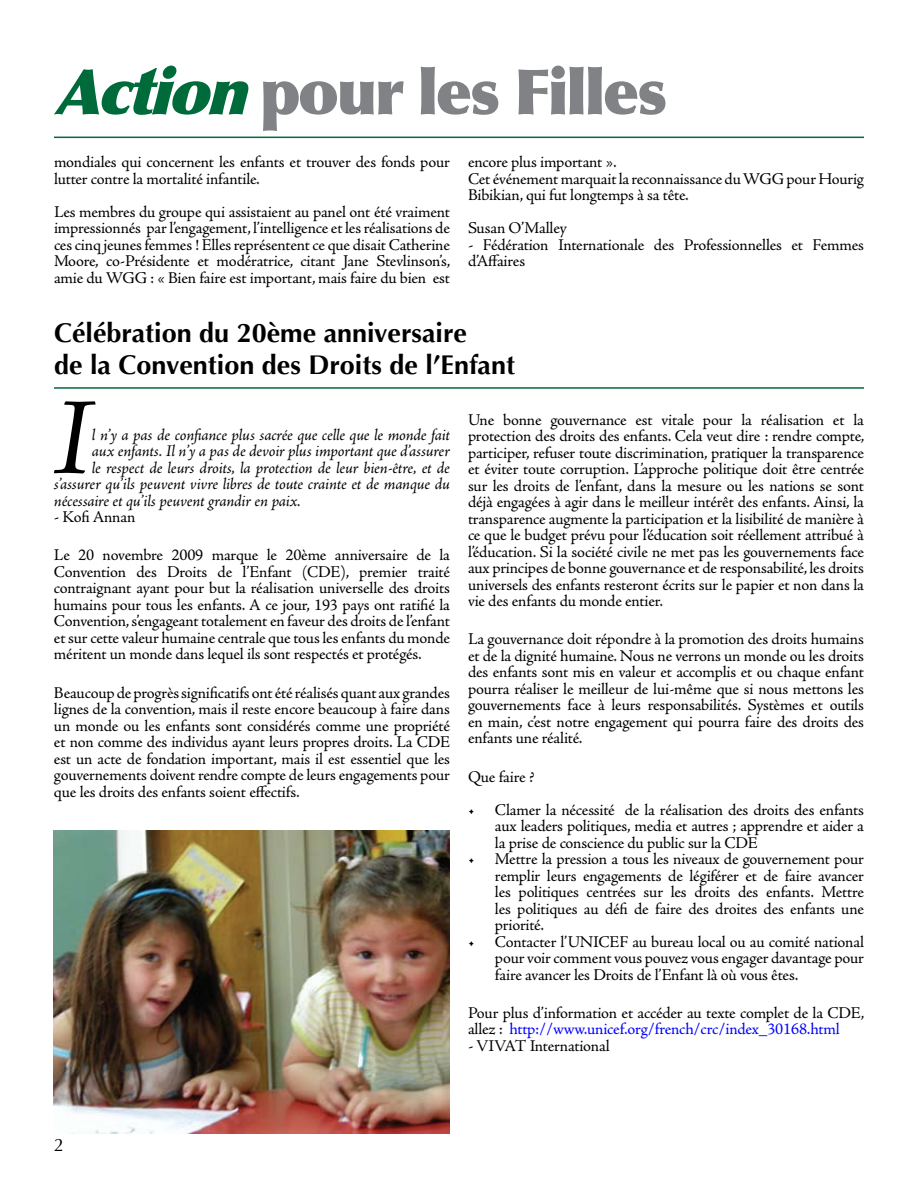
<style>
.page{position:relative;width:918px;height:1188px;background:#fff}
.page>*{position:absolute;margin:0;border:0;box-sizing:border-box;transform-origin:0 0}
.t1{font:italic 111.15px "Adobe Jenson Pro";color:#000}
.t2{font:900 63px "Optima";letter-spacing:-.04em;color:#808285}
.t3{font:700 27px/32.4px "Optima";color:#000}
.t4{font:18px "Optima";color:#000}
.t5{font:16.5px/16.5px "Adobe Jenson Pro";letter-spacing:-.01em;color:#000;text-align:justify}
.t6{font:italic 16.5px "Adobe Jenson Pro";letter-spacing:-.015em;color:#000}
.s1{font-style:italic;color:#006b3a}
.s2{color:#00f}
</style>
<div class="page">
<hr style="left:54px;top:137px;width:810px;height:1px;background:#006b3a">
<hr style="left:54px;top:387px;width:810px;height:2px;background:#006b3a">
<img style="left:54px;top:830px;width:396px;height:304px">
<h2 class="t2" style="left:54px;top:54px;width:614px"><span class="s1">Action</span>pour les Filles</h2>
<p class="t5" style="left:54px;top:154px;width:397px">mondiales qui concernent les enfants et trouver des fonds pour lutter contre la mortalité infantile.</p>
<p class="t5" style="left:54px;top:204px;width:398px">Les membres du groupe qui assistaient au panel ont été vraiment impressionnés par l’engagement, l’intelligence et les réalisations de ces cinq jeunes femmes ! Elles représentent ce que disait Catherine Moore, co-Présidente et modératrice, citant Jane Stevlinson’s, amie du WGG : « Bien faire est important, mais faire du bien est</p>
<p class="t5" style="left:468px;top:154px;width:398px;text-align:left">encore plus important ».<br>Cet événement marquait la reconnaissance du WGG pour Hourig<br>Bibikian, qui fut longtemps à sa tête.</p>
<p class="t5" style="left:468px;top:220px;width:100px">Susan O’Malley</p>
<p class="t5" style="left:468px;top:237px;width:397px">- Fédération Internationale des Professionnelles et Femmes d’Affaires</p>
<h3 class="t3" style="left:54px;top:316px;width:463px">Célébration du 20ème anniversaire<br>de la Convention des Droits de l’Enfant</h3>
<h1 class="t1" style="left:53px;top:375px;width:42px">I</h1>
<p class="t5" style="left:468px;top:412px;width:398px">Une bonne gouvernance est vitale pour la réalisation et la protection des droits des enfants. Cela veut dire : rendre compte, participer, refuser toute discrimination, pratiquer la transparence et éviter toute corruption. L’approche politique doit être centrée sur les droits de l’enfant, dans la mesure ou les nations se sont déjà engagées à agir dans le meilleur intérêt des enfants. Ainsi, la transparence augmente la participation et la lisibilité de manière à ce que le budget prévu pour l’éducation soit réellement attribué à l’éducation. Si la société civile ne met pas les gouvernements face aux principes de bonne gouvernance et de responsabilité, les droits universels des enfants resteront écrits sur le papier et non dans la vie des enfants du monde entier.</p>
<p class="t5" style="left:468px;top:631px;width:398px">La gouvernance doit répondre à la promotion des droits humains et de la dignité humaine. Nous ne verrons un monde ou les droits des enfants sont mis en valeur et accomplis et ou chaque enfant pourra réaliser le meilleur de lui-même que si nous mettons les gouvernements face à leurs responsabilités. Systèmes et outils en main, c’est notre engagement qui pourra faire des droits des enfants une réalité.</p>
<p class="t5" style="left:468px;top:768px;width:68px">Que faire ?</p>
<p class="t5" style="left:495px;top:801px;width:371px;text-indent:-27px">• Clamer la nécessité de la réalisation des droits des enfants aux leaders politiques, media et autres ; apprendre et aider a la prise de conscience du public sur la CDE</p>
<p class="t5" style="left:495px;top:851px;width:371px;text-indent:-27px">• Mettre la pression a tous les niveaux de gouvernement pour remplir leurs engagements de légiférer et de faire avancer les politiques centrées sur les droits des enfants. Mettre les politiques au défi de faire des droites des enfants une priorité.</p>
<p class="t5" style="left:495px;top:933px;width:371px;text-indent:-27px">• Contacter l’UNICEF au bureau local ou au comité national pour voir comment vous pouvez vous engager davantage pour faire avancer les Droits de l’Enfant là où vous êtes.</p>
<p class="t5" style="left:468px;top:1005px;width:398px">Pour plus d’information et accéder au texte complet de la CDE, allez : <span class="s2">http://www.unicef.org/french/crc/index_30168.html</span></p>
<p class="t5" style="left:468px;top:1038px;width:143px">- VIVAT International</p>
<p class="t6" style="left:92px;top:425px;width:359px">l n’y a pas de confiance plus sacrée que celle que le monde fait</p>
<p class="t6" style="left:92px;top:442px;width:360px">aux enfants. Il n’y a pas de devoir plus important que d’assurer</p>
<p class="t6" style="left:92px;top:458px;width:360px">le respect de leurs droits, la protection de leur bien-être, et de</p>
<p class="t6" style="left:54px;top:475px;width:397px">s’assurer qu’ils peuvent vivre libres de toute crainte et de manque du</p>
<p class="t6" style="left:54px;top:491px;width:248px">nécessaire et qu’ils peuvent grandir en paix.</p>
<p class="t5" style="left:54px;top:509px;width:83px">- Kofi Annan</p>
<p class="t5" style="left:54px;top:547px;width:398px">Le 20 novembre 2009 marque le 20ème anniversaire de la Convention des Droits de l’Enfant (CDE), premier traité contraignant ayant pour but la réalisation universelle des droits humains pour tous les enfants. A ce jour, 193 pays ont ratifié la Convention, s’engageant totalement en faveur des droits de l’enfant et sur cette valeur humaine centrale que tous les enfants du monde méritent un monde dans lequel ils sont respectés et protégés.</p>
<p class="t5" style="left:54px;top:684px;width:398px">Beaucoup de progrès significatifs ont été réalisés quant aux grandes lignes de la convention, mais il reste encore beaucoup à faire dans un monde ou les enfants sont considérés comme une propriété et non comme des individus ayant leurs propres droits. La CDE est un acte de fondation important, mais il est essentiel que les gouvernements doivent rendre compte de leurs engagements pour que les droits des enfants soient effectifs.</p>
<p class="t4" style="left:54px;top:1134px;width:12px">2</p>
</div>
